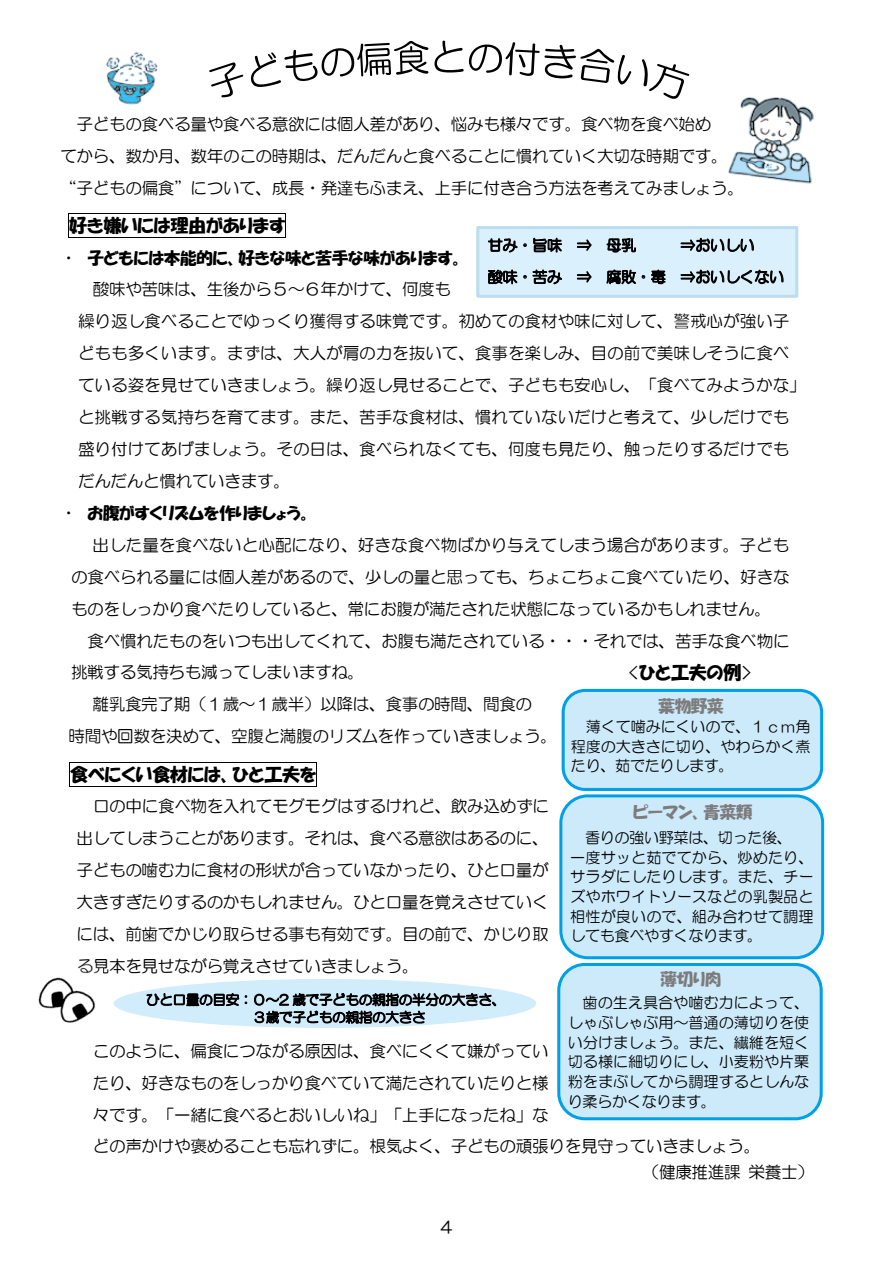
<style>
.page{position:relative;width:893px;height:1263px;background:#fff}
.page>*{position:absolute;margin:0;border:0;box-sizing:border-box;transform-origin:0 0}
.t1{font:18.15px "HGP Soei Kakupoptai";letter-spacing:-.01em;color:#000}
.t2{font:16.65px/32px "HG Maru Gothic MPRO";letter-spacing:-.02em;color:#000}
.t3{font:16.65px "HGP Soei Kakupoptai";letter-spacing:-.01em;color:#000}
.t4{font:16.65px "HGP Soei Kakupoptai";letter-spacing:-.02em;color:#7d7c7d}
.t5{font:16.5px "HG Maru Gothic MPRO";color:#000}
.t6{font:15.15px/19.6px "HG Maru Gothic MPRO";letter-spacing:-.005em;color:#000;text-align:justify}
.t7{font:15.15px/31.8px "HG Maru Gothic MPRO";letter-spacing:-.025em;color:#000}
.t8{font:13.65px/17.5px "HG Maru Gothic MPRO";letter-spacing:-.025em;color:#000}
.s1{font-family:"HG Maru Gothic MPRO"}
</style>
<div class="page">
<img style="left:106px;top:48px;width:709px;height:136px">
<hr style="left:69px;top:213px;width:217px;height:1px;background:#000">
<hr style="left:69px;top:237px;width:217px;height:1px;background:#000">
<svg style="left:285px;top:214px;width:1px;height:23px"></svg>
<hr style="left:69px;top:762px;width:248px;height:1px;background:#000">
<svg style="left:69px;top:763px;width:1px;height:23px"></svg>
<hr style="left:69px;top:786px;width:248px;height:1px;background:#000">
<svg style="left:316px;top:763px;width:1px;height:23px"></svg>
<svg style="left:209px;top:62px;width:34px;height:35px"></svg>
<svg style="left:251px;top:41px;width:177px;height:46px"></svg>
<svg style="left:434px;top:41px;width:255px;height:58px"></svg>
<div style="left:563px;top:690px;width:259px;height:99px;background:#cceafa;border-radius:22px"></div>
<div style="left:562px;top:689px;width:261px;height:102px;border:3px solid #00a0e9;border-radius:22px"></div>
<div style="left:559px;top:964px;width:262px;height:155px;background:#cceafa;border-radius:26px"></div>
<div style="left:557px;top:963px;width:266px;height:157px;border:3px solid #00a0e9;border-radius:26px"></div>
<div style="left:561px;top:796px;width:262px;height:162px;background:#cceafa;border-radius:27px"></div>
<div style="left:559px;top:794px;width:265px;height:165px;border:3px solid #00a0e9;border-radius:27px"></div>
<div style="left:478px;top:228px;width:319px;height:68px;background:#daf0fc"></div>
<div style="left:476px;top:226px;width:322px;height:72px;border:3px solid #bcddef"></div>
<svg style="left:488px;top:238px;width:29px;height:14px"></svg>
<svg style="left:523px;top:243px;width:4px;height:4px"></svg>
<svg style="left:533px;top:238px;width:29px;height:14px"></svg>
<svg style="left:577px;top:240px;width:14px;height:11px"></svg>
<svg style="left:607px;top:238px;width:29px;height:15px"></svg>
<svg style="left:488px;top:270px;width:29px;height:14px"></svg>
<svg style="left:523px;top:275px;width:4px;height:4px"></svg>
<svg style="left:533px;top:270px;width:29px;height:14px"></svg>
<svg style="left:577px;top:272px;width:14px;height:11px"></svg>
<svg style="left:607px;top:270px;width:29px;height:14px"></svg>
<svg style="left:642px;top:275px;width:3px;height:4px"></svg>
<svg style="left:651px;top:270px;width:14px;height:14px"></svg>
<svg style="left:681px;top:226px;width:102px;height:58px"></svg>
<img style="left:38px;top:963px;width:65px;height:60px">
<div style="left:114px;top:979px;width:422px;height:49px;background:#d1ecfb;border-radius:50%"></div>
<svg style="left:147px;top:993px;width:92px;height:13px"></svg>
<svg style="left:245px;top:995px;width:2px;height:9px"></svg>
<svg style="left:254px;top:992px;width:242px;height:32px"></svg>
<p class="t2" style="left:60px;top:108px;width:685px;text-indent:16px">子どもの食べる量や食べる意欲には個人差があり、悩みも様々です。食べ物を食べ始め<br>てから、数か月、数年のこの時期は、だんだんと食べることに慣れていく大切な時期です。“子どもの偏食”について、成長・発達もふまえ、上手に付き合う方法を考えてみましょう。</p>
<p class="t1" style="left:69px;top:216px;width:218px">好き嫌いには理由があります</p>
<p class="t3" style="left:60px;top:249px;width:405px"><span class="s1">・</span> 子どもには本能的に、好きな味と苦手な味があります。</p>
<p class="t2" style="left:78px;top:273px;width:729px;text-indent:15px">酸味や苦味は、生後から５～６年かけて、何度も<br>繰り返し食べることでゆっくり獲得する味覚です。初めての食材や味に対して、警戒心が強い子どもも多くいます。まずは、大人が肩の力を抜いて、食事を楽しみ、目の前で美味しそうに食べている姿を見せていきましょう。繰り返し見せることで、子どもも安心し、「食べてみようかな」と挑戦する気持ちを育てます。また、苦手な食材は、慣れていないだけと考えて、少しだけでも盛り付けてあげましょう。その日は、食べられなくても、何度も見たり、触ったりするだけでもだんだんと慣れていきます。</p>
<p class="t3" style="left:60px;top:504px;width:253px"><span class="s1">・</span> お腹がすくリズムを作りましょう。</p>
<p class="t2" style="left:71px;top:529px;width:720px;text-align:justify;text-indent:22px">出した量を食べないと心配になり、好きな食べ物ばかり与えてしまう場合があります。子どもの食べられる量には個人差があるので、少しの量と思っても、ちょこちょこ食べていたり、好きなものをしっかり食べたりしていると、常にお腹が満たされた状態になっているかもしれません。</p>
<p class="t2" style="left:87px;top:625px;width:704px">食べ慣れたものをいつも出してくれて、お腹も満たされている・・・それでは、苦手な食べ物に</p>
<p class="t2" style="left:71px;top:656px;width:295px">挑戦する気持ちも減ってしまいますね。</p>
<p class="t2" style="left:93px;top:688px;width:441px">離乳食完了期（１歳～１歳半）以降は、食事の時間、間食の</p>
<p class="t2" style="left:68px;top:720px;width:490px">時間や回数を決めて、空腹と満腹のリズムを作っていきましょう。</p>
<p class="t1" style="left:70px;top:765px;width:248px">食べにくい食材には、ひと工夫を</p>
<p class="t2" style="left:77px;top:790px;width:474px;text-align:justify;text-indent:16px">口の中に食べ物を入れてモグモグはするけれど、飲み込めずに出してしまうことがあります。それは、食べる意欲はあるのに、子どもの噛む力に食材の形状が合っていなかったり、ひと口量が大きすぎたりするのかもしれません。ひと口量を覚えさせていくには、前歯でかじり取らせる事も有効です。目の前で、かじり取る見本を見せながら覚えさせていきましょう。</p>
<p class="t6" style="left:488px;top:235px;width:150px">甘み・旨味 ⇒ 母乳</p>
<p class="t7" style="left:488px;top:229px;width:298px;text-indent:192px">⇒おいしい<br>酸味・苦み ⇒ 腐敗・毒 ⇒おいしくない</p>
<p class="t1" style="left:628px;top:663px;width:127px">&lt;ひと工夫の例&gt;</p>
<p class="t4" style="left:658px;top:698px;width:67px">葉物野菜</p>
<p class="t6" style="left:571px;top:717px;width:241px;text-indent:15px">薄くて噛みにくいので、１ｃｍ角程度の大きさに切り、やわらかく煮たり、茹でたりします。</p>
<p class="t4" style="left:633px;top:804px;width:121px">ピーマン、青菜類</p>
<p class="t6" style="left:570px;top:828px;width:245px;text-align:left;text-indent:15px">香りの強い野菜は、切った後、<br>一度サッと茹でてから、炒めたり、サラダにしたりします。また、チーズやホワイトソースなどの乳製品と相性が良いので、組み合わせて調理しても食べやすくなります。</p>
<p class="t4" style="left:660px;top:971px;width:63px">薄切り肉</p>
<p class="t8" style="left:252px;top:991px;width:254px;text-indent:-106px">ひと口量の目安：０～2 歳で子どもの親指の半分の大きさ、<br>３歳で子どもの親指の大きさ</p>
<p class="t6" style="left:568px;top:993px;width:243px;text-indent:15px">歯の生え具合や噛む力によって、しゃぶしゃぶ用～普通の薄切りを使い分けましょう。また、繊維を短く切る様に細切りにし、小麦粉や片栗粉をまぶしてから調理するとしんなり柔らかくなります。</p>
<p class="t2" style="left:93px;top:1035px;width:669px">このように、偏食につながる原因は、食べにくくて嫌がってい<br>たり、好きなものをしっかり食べていて満たされていたりと様<br>々です。「一緒に食べるとおいしいね」「上手になったね」な<br>どの声かけや褒めることも忘れずに。根気よく、子どもの頑張りを見守っていきましょう。</p>
<p class="t5" style="left:440px;top:1218px;width:14px">4</p>
<p class="t2" style="left:643px;top:1156px;width:173px">（健康推進課栄養士）</p>
</div>
